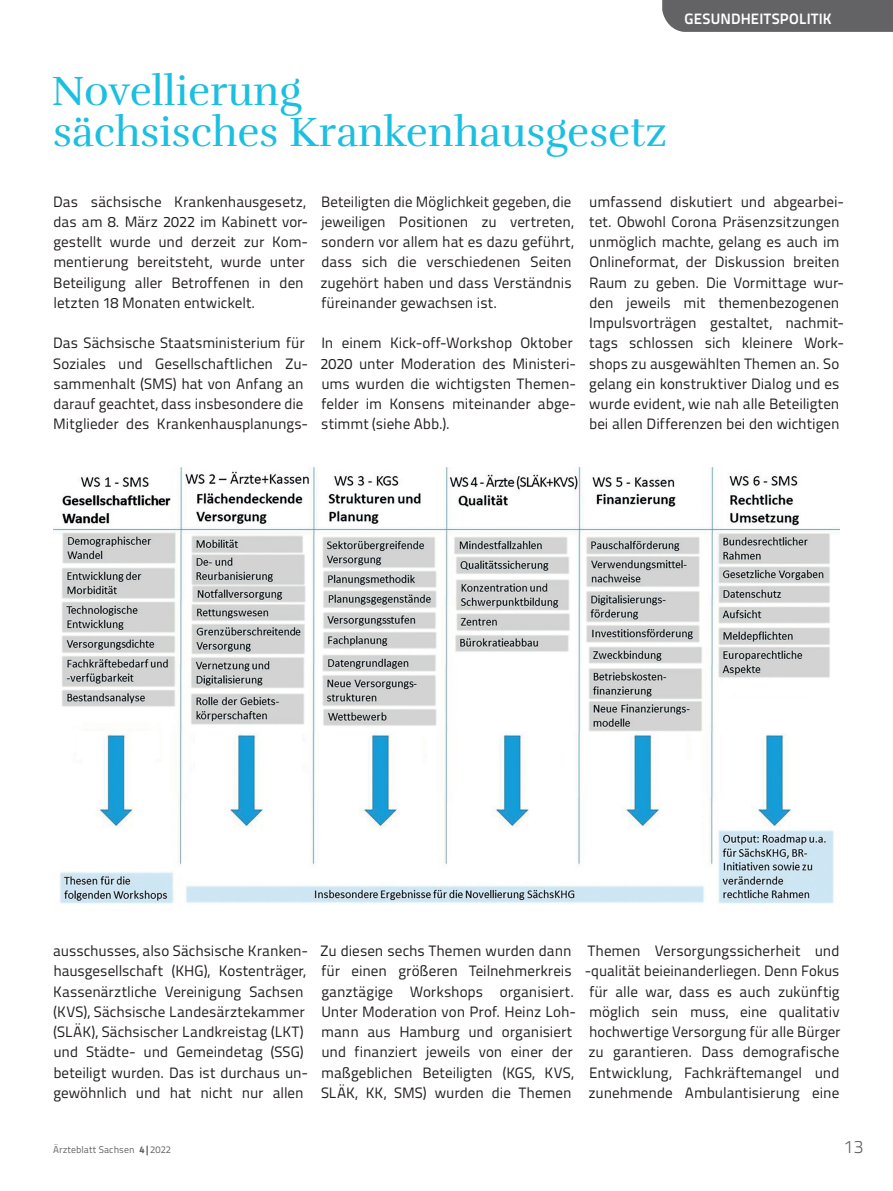
<style>
.page{position:relative;width:893px;height:1191px;background:#fff}
.page>*{position:absolute;margin:0;border:0;box-sizing:border-box;transform-origin:0 0}
.t1{font:42px/40.5px "Rufina";color:#1cbfdf}
.t2{font:300 18px "Titillium Text";color:#636366}
.t3{font:15px/20.2px "Titillium Text";color:#231f20}
.t4{font:700 15px "Titillium Text";letter-spacing:.015em;color:#fff}
.t5{font:9.75px "Titillium Text";letter-spacing:.01em;color:#636366}
.s1{font-weight:800}
</style>
<div class="page">
<div style="left:662px;top:0;width:231px;height:32px;background:#636366"></div>
<img style="left:53px;top:468px;width:787px;height:436px">
<h1 class="t1" style="left:52px;top:71px;width:617px">Novellierung<br>sächsisches Krankenhausgesetz</h1>
<p class="t4" style="left:685px;top:7px;width:149px">GESUNDHEITSPOLITIK</p>
<p class="t3" style="left:53px;top:190px;width:256px">Das sächsische Krankenhausgesetz, das am 8. März 2022 im Kabinett vor&shy;gestellt wurde und derzeit zur Kom&shy;mentierung bereitsteht, wurde unter Beteiligung aller Betroffenen in den letzten 18 Monaten entwickelt.</p>
<p class="t3" style="left:53px;top:332px;width:257px">Das Sächsische Staatsministerium für Soziales und Gesellschaftlichen Zu-- sammenhalt (SMS) hat von Anfang an darauf geachtet, dass insbesondere die Mitglieder des Krankenhausplanungs-</p>
<p class="t3" style="left:320px;top:190px;width:255px">Beteiligten die Möglichkeit gegeben, die jeweiligen Positionen zu vertreten, sondern vor allem hat es dazu geführt, dass sich die verschiedenen Seiten zugehört haben und dass Verständnis füreinander gewachsen ist.</p>
<p class="t3" style="left:320px;top:332px;width:257px">In einem Kick-off-Workshop Oktober 2020 unter Moderation des Ministeri&shy;ums wurden die wichtigsten Themen&shy;felder im Konsens miteinander abge&shy;stimmt (siehe Abb.).</p>
<p class="t3" style="left:589px;top:190px;width:256px">umfassend diskutiert und abgearbei&shy;tet. Obwohl Corona Präsenzsitzungen unmöglich machte, gelang es auch im Onlineformat, der Diskussion breiten Raum zu geben. Die Vormittage wur&shy;den jeweils mit themenbezogenen Impulsvorträgen gestaltet, nachmit&shy;tags schlossen sich kleinere Work&shy;shops zu ausgewählten Themen an. So gelang ein konstruktiver Dialog und es wurde evident, wie nah alle Beteiligten bei allen Differenzen bei den wichtigen</p>
<p class="t3" style="left:53px;top:940px;width:256px">ausschusses, also Sächsische Kranken&shy;hausgesellschaft (KHG), Kostenträger, Kassenärztliche Vereinigung Sachsen (KVS), Sächsische Landesärztekammer (SLÄK), Sächsischer Landkreistag (LKT) und Städte- und Gemeindetag (SSG) beteiligt wurden. Das ist durchaus un-- gewöhnlich und hat nicht nur allen</p>
<p class="t3" style="left:320px;top:940px;width:258px">Zu diesen sechs Themen wurden dann für einen größeren Teilnehmerkreis ganztägige Workshops organisiert.<br>Unter Moderation von Prof. Heinz Loh&shy;mann aus Hamburg und organisiert und finanziert jeweils von einer der maßgeblichen Beteiligten (KGS, KVS, SLÄK, KK, SMS) wurden die Themen</p>
<p class="t3" style="left:585px;top:940px;width:257px;text-align:center">Themen Versorgungssicherheit und -qualität beieinanderliegen. Denn Fokus für alle war, dass es auch zukünftig möglich sein muss, eine qualitativ hochwertige Versorgung für alle Bürger zu garantieren. Dass demografische Entwicklung, Fachkräftemangel und zunehmende Ambulantisierung eine</p>
<p class="t5" style="left:53px;top:1142px;width:119px">Ärzteblatt Sachsen <span class="s1">4|</span>2022</p>
<p class="t2" style="left:844px;top:1133px;width:21px">13</p>
</div>
